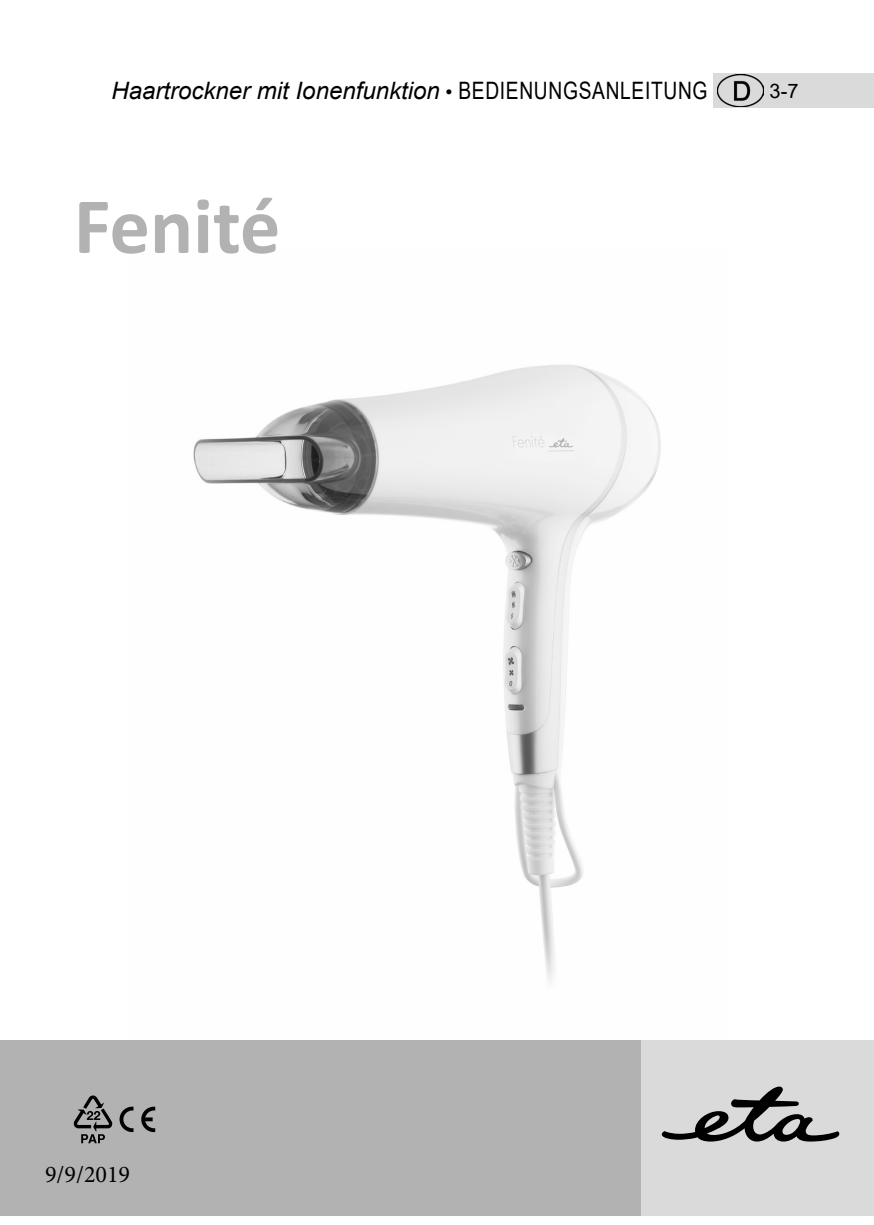
<style>
.page{position:relative;width:874px;height:1225px;background:#fff}
.page>*{position:absolute;margin:0;border:0;box-sizing:border-box;transform-origin:0 0}
.t1{font:700 80.4px "Calibri";color:#b2b2b2}
.Normální{font:italic 24px "Arial";color:#000}
.t2{font:24px "Minion Pro";color:#000}
.Normální-2{font:20px "Arial";color:#000}
.s1{font-style:normal;font-size:20px}
.s2{font-style:normal}
</style>
<div class="page">
<img style="left:193px;top:364px;width:468px;height:617px">
<div style="left:0;top:1040px;width:856px;height:175px;background:#b2b2b2"></div>
<div style="left:641px;top:1040px;width:232px;height:175px;background:#dadada"></div>
<svg style="left:661px;top:1086px;width:177px;height:55px"></svg>
<svg style="left:141px;top:1106px;width:14px;height:26px"></svg>
<svg style="left:119px;top:1106px;width:14px;height:26px"></svg>
<svg style="left:74px;top:1095px;width:39px;height:48px"></svg>
<div style="left:713px;top:74px;width:160px;height:34px;background:#dadada"></div>
<img style="left:717px;top:75px;width:46px;height:32px">
<p class="Normální" style="left:111px;top:75px;width:597px">Haartrockner mit Ionenfunktion <span class="s1">•</span> <span class="s2">BEDIENUNGSANLEITUNG</span></p>
<p class="Normální-2" style="left:769px;top:77px;width:30px">3-7</p>
<p class="t1" style="left:74px;top:169px;width:208px">Fenité</p>
<p class="t2" style="left:45px;top:1158px;width:87px">9/9/2019</p>
</div>
